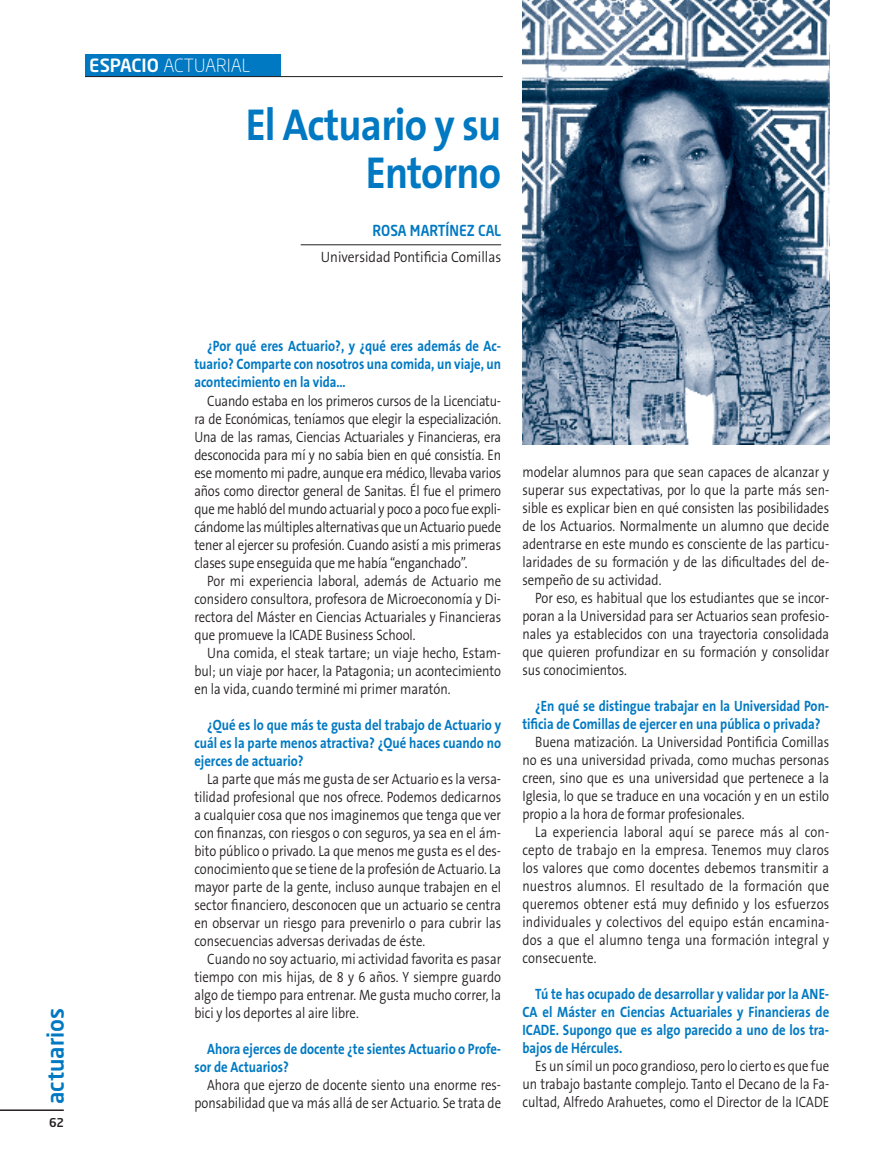
<style>
.page{position:relative;width:893px;height:1170px;background:#fff}
.page>*{position:absolute;margin:0;border:0;box-sizing:border-box;transform-origin:0 0}
._01TITULO1{font:700 45px/48px "The Sans B7";letter-spacing:-.02em;color:#0079c2;text-align:right;scale:.9 1}
.t1{font:500 22.5px "Neo Sans Std";color:#0079c2}
.t2{font:300 18px "Neo Sans Std";color:#fff}
.texto_comun{font:300 15px/18px "The Sans B4";color:#231f20;text-align:justify;scale:.85 1}
.texto_comun-2{font:700 15px/18px "The Sans B7";color:#0079c2;text-align:justify;scale:.85 1}
._01CARGOAUTOR{font:300 15px "The Sans B4";color:#231f20;scale:.9 1}
._01AUTOR{font:500 15px "Neo Sans Std";color:#0079c2;scale:.9 1}
.t3{font:500 12px "Neo Sans Std";color:#231f20}
.s1{font-weight:500}
</style>
<div class="page">
<hr style="left:0;top:1109px;width:64px;height:1px;background:#231f20">
<div style="left:85px;top:54px;width:196px;height:23px;background:#0079c2"></div>
<img style="left:522px;top:0;width:307px;height:444px">
<hr style="left:301px;top:244px;width:200px;height:1px;background:#231f20">
<hr style="left:85px;top:76px;width:418px;height:1px;background:#231f20">
<p class="t2" style="left:89px;top:55px;width:163px"><span class="s1">ESPACIO</span> ACTUARIAL</p>
<p class="_01TITULO1" style="left:246px;top:102px;width:285px">El Actuario y su<br>Entorno</p>
<p class="_01AUTOR" style="left:373px;top:221px;width:144px">ROSA MARTÍNEZ CAL</p>
<p class="_01CARGOAUTOR" style="left:321px;top:249px;width:202px">Universidad Pontificia Comillas</p>
<h2 class="t1" style="left:41px;top:1103px;width:98px;rotate:-90deg">actuarios</h2>
<p class="t3" style="left:49px;top:1115px;width:17px">62</p>
<p class="texto_comun-2" style="left:194px;top:338px;width:362px;text-indent:13px">¿Por qué eres Actuario?, y ¿qué eres además de Ac&shy;tuario? Comparte con nosotros una comida, un viaje, un acontecimiento en la vida…</p>
<p class="texto_comun" style="left:194px;top:392px;width:362px;text-indent:13px">Cuando estaba en los primeros cursos de la Licenciatu&shy;ra de Económicas, teníamos que elegir la especialización.<br>Una de las ramas, Ciencias Actuariales y Financieras, era desconocida para mí y no sabía bien en qué consistía. En ese momento mi padre, aunque era médico, llevaba varios años como director general de Sanitas. Él fue el primero que me habló del mundo actuarial y poco a poco fue expli&shy;cándome las múltiples alternativas que un Actuario puede tener al ejercer su profesión. Cuando asistí a mis primeras clases supe enseguida que me había “enganchado”.</p>
<p class="texto_comun" style="left:194px;top:572px;width:362px;text-indent:13px">Por mi experiencia laboral, además de Actuario me considero consultora, profesora de Microeconomía y Di&shy;rectora del Máster en Ciencias Actuariales y Financieras que promueve la ICADE Business School.</p>
<p class="texto_comun" style="left:194px;top:644px;width:362px;text-indent:13px">Una comida, el steak tartare; un viaje hecho, Estam&shy;bul; un viaje por hacer, la Patagonia; un acontecimiento en la vida, cuando terminé mi primer maratón.</p>
<p class="texto_comun-2" style="left:194px;top:716px;width:362px;text-indent:13px">¿Qué es lo que más te gusta del trabajo de Actuario y cuál es la parte menos atractiva? ¿Qué haces cuando no ejerces de actuario?</p>
<p class="texto_comun" style="left:194px;top:770px;width:362px;text-indent:13px">La parte que más me gusta de ser Actuario es la versa&shy;tilidad profesional que nos ofrece. Podemos dedicarnos a cualquier cosa que nos imaginemos que tenga que ver con finanzas, con riesgos o con seguros, ya sea en el ám&shy;bito público o privado. La que menos me gusta es el des&shy;conocimiento que se tiene de la profesión de Actuario. La mayor parte de la gente, incluso aunque trabajen en el sector financiero, desconocen que un actuario se centra en observar un riesgo para prevenirlo o para cubrir las consecuencias adversas derivadas de éste.</p>
<p class="texto_comun" style="left:194px;top:950px;width:362px;text-indent:13px">Cuando no soy actuario, mi actividad favorita es pasar tiempo con mis hijas, de 8 y 6 años. Y siempre guardo algo de tiempo para entrenar. Me gusta mucho correr, la bici y los deportes al aire libre.</p>
<p class="texto_comun-2" style="left:194px;top:1040px;width:362px;text-indent:13px">Ahora ejerces de docente ¿te sientes Actuario o Profe&shy;sor de Actuarios?</p>
<p class="texto_comun" style="left:194px;top:1076px;width:362px;text-align:right">Ahora que ejerzo de docente siento una enorme res&shy;ponsabilidad que va más allá de ser Actuario. Se trata de</p>
<p class="texto_comun" style="left:522px;top:463px;width:362px">modelar alumnos para que sean capaces de alcanzar y superar sus expectativas, por lo que la parte más sen&shy;sible es explicar bien en qué consisten las posibilidades de los Actuarios. Normalmente un alumno que decide adentrarse en este mundo es consciente de las particu&shy;laridades de su formación y de las dificultades del de&shy;sempeño de su actividad.</p>
<p class="texto_comun" style="left:522px;top:589px;width:362px;text-indent:13px">Por eso, es habitual que los estudiantes que se incor&shy;poran a la Universidad para ser Actuarios sean profesio&shy;nales ya establecidos con una trayectoria consolidada que quieren profundizar en su formación y consolidar sus conocimientos.</p>
<p class="texto_comun-2" style="left:522px;top:697px;width:362px;text-indent:13px">¿En qué se distingue trabajar en la Universidad Pon&shy;tificia de Comillas de ejercer en una pública o privada?</p>
<p class="texto_comun" style="left:522px;top:733px;width:362px;text-indent:13px">Buena matización. La Universidad Pontificia Comillas no es una universidad privada, como muchas personas creen, sino que es una universidad que pertenece a la Iglesia, lo que se traduce en una vocación y en un estilo propio a la hora de formar profesionales.</p>
<p class="texto_comun" style="left:522px;top:823px;width:362px;text-indent:13px">La experiencia laboral aquí se parece más al con&shy;cepto de trabajo en la empresa. Tenemos muy claros los valores que como docentes debemos transmitir a nuestros alumnos. El resultado de la formación que queremos obtener está muy definido y los esfuerzos individuales y colectivos del equipo están encamina&shy;dos a que el alumno tenga una formación integral y consecuente.</p>
<p class="texto_comun-2" style="left:522px;top:985px;width:362px;text-indent:13px">Tú te has ocupado de desarrollar y validar por la ANE-CA el Máster en Ciencias Actuariales y Financieras de ICADE. Supongo que es algo parecido a uno de los tra&shy;bajos de Hércules.</p>
<p class="texto_comun" style="left:522px;top:1057px;width:362px;text-indent:13px">Es un símil un poco grandioso, pero lo cierto es que fue un trabajo bastante complejo. Tanto el Decano de la Fa&shy;cultad, Alfredo Arahuetes, como el Director de la ICADE</p>
</div>
